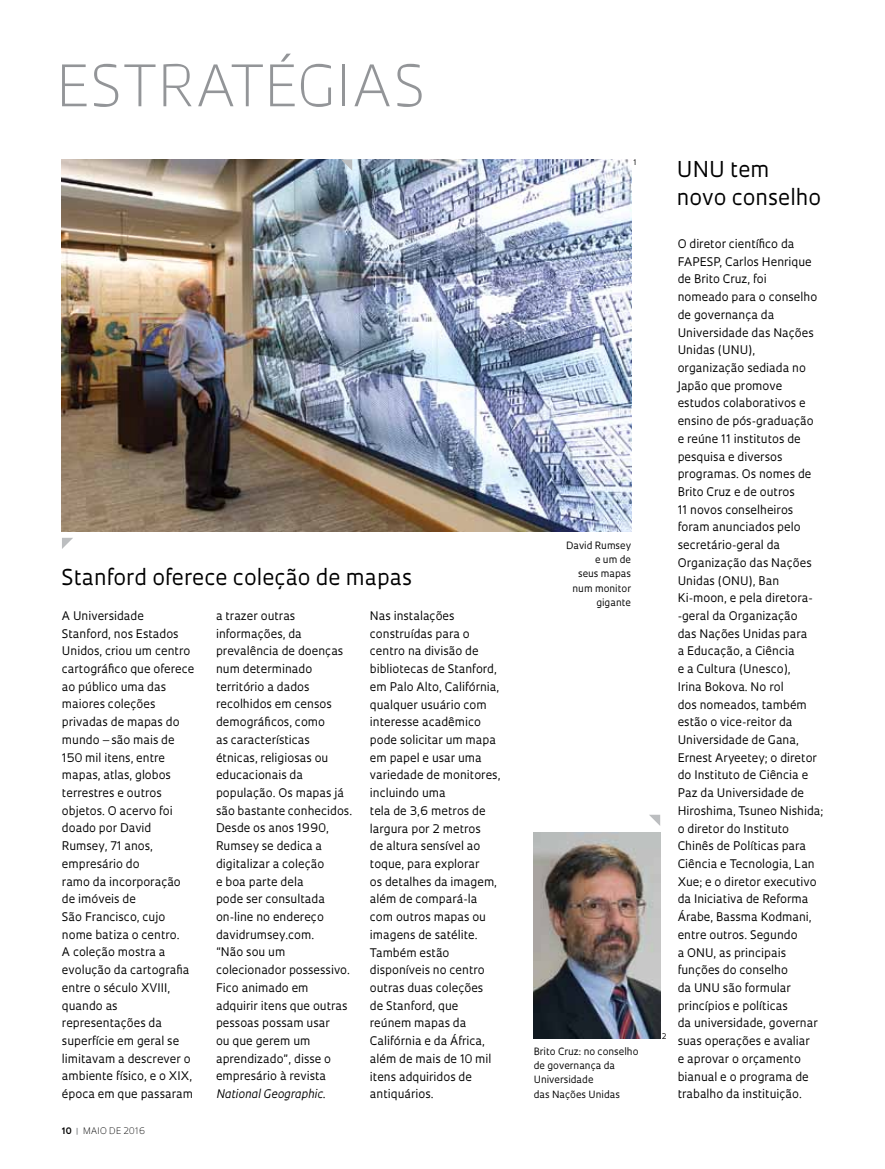
<style>
.page{position:relative;width:885px;height:1169px;background:#fff}
.page>*{position:absolute;margin:0;border:0;box-sizing:border-box;transform-origin:0 0}
.t1{font:300 55.5px "Oculum";letter-spacing:.01em;color:#939598}
.t2{font:21.3px/28px "Oculum";color:#000}
.t3{font:11.55px/17.7px "Oculum";color:#000}
.t4{font:9.75px/14.1px "Oculum";color:#000;text-align:right}
.t5{font:300 8.7px "Oculum";letter-spacing:.02em;color:#000}
.t6{font:7.5px "Oculum";color:#000}
.s1{font-style:italic}
.s2{font-weight:700}
.s3{font-weight:700;color:#939598}
</style>
<div class="page">
<img style="left:62px;top:159px;width:570px;height:372px">
<svg style="left:341px;top:159px;width:11px;height:12px"></svg>
<svg style="left:649px;top:814px;width:11px;height:12px"></svg>
<svg style="left:62px;top:538px;width:11px;height:11px"></svg>
<img style="left:534px;top:832px;width:126px;height:206px">
<h1 class="t1" style="left:57px;top:48px;width:370px">ESTRATÉGIAS</h1>
<h2 class="t2" style="left:62px;top:562px;width:352px">Stanford oferece coleção de mapas</h2>
<p class="t3" style="left:216px;top:606px;width:138px">a trazer outras informações, da prevalência de doenças num determinado território a dados recolhidos em censos demográficos, como<br>as características étnicas, religiosas ou educacionais da população. Os mapas já são bastante conhecidos.<br>Desde os anos 1990,<br>Rumsey se dedica a digitalizar a coleção<br>e boa parte dela<br>pode ser consultada on-line no endereço davidrumsey.com.<br>“Não sou um colecionador possessivo.<br>Fico animado em adquirir itens que outras pessoas possam usar<br>ou que gerem um aprendizado”, disse o empresário à revista<br><span class="s1">National Geographic</span>.</p>
<p class="t3" style="left:62px;top:606px;width:134px">A Universidade<br>Stanford, nos Estados<br>Unidos, criou um centro cartográfico que oferece ao público uma das maiores coleções privadas de mapas do mundo – são mais de<br>150 mil itens, entre mapas, atlas, globos terrestres e outros objetos. O acervo foi doado por David<br>Rumsey, 71 anos, empresário do<br>ramo da incorporação de imóveis de<br>São Francisco, cujo nome batiza o centro.<br>A coleção mostra a evolução da cartografia entre o século XVIII, quando as representações da superfície em geral se limitavam a descrever o ambiente físico, e o XIX, época em que passaram</p>
<p class="t3" style="left:370px;top:606px;width:132px">Nas instalações construídas para o centro na divisão de bibliotecas de Stanford, em Palo Alto, Califórnia, qualquer usuário com interesse acadêmico pode solicitar um mapa em papel e usar uma variedade de monitores, incluindo uma<br>tela de 3,6 metros de largura por 2 metros<br>de altura sensível ao toque, para explorar<br>os detalhes da imagem, além de compará-la com outros mapas ou imagens de satélite.<br>Também estão disponíveis no centro outras duas coleções<br>de Stanford, que reúnem mapas da<br>Califórnia e da África, além de mais de 10 mil itens adquiridos de antiquários.</p>
<p class="t5" style="left:62px;top:1124px;width:85px"><span class="s2">10</span> <span class="s3">|</span> MAIO DE 2016</p>
<p class="t6" style="left:634px;top:158px;width:5px">1</p>
<p class="t4" style="left:566px;top:538px;width:67px">David Rumsey e um de<br>seus mapas num monitor gigante</p>
<p class="t4" style="left:534px;top:1044px;width:106px;text-align:left">Brito Cruz: no conselho de governança da<br>Universidade<br>das Nações Unidas</p>
<h2 class="t2" style="left:677px;top:154px;width:146px">UNU tem novo conselho</h2>
<p class="t6" style="left:662px;top:1030px;width:6px">2</p>
<p class="t3" style="left:678px;top:234px;width:147px">O diretor científico da<br>FAPESP, Carlos Henrique de Brito Cruz, foi<br>nomeado para o conselho de governança da<br>Universidade das Nações<br>Unidas (UNU), organização sediada no<br>Japão que promove estudos colaborativos e ensino de pós-graduação<br>e reúne 11 institutos de pesquisa e diversos programas. Os nomes de<br>Brito Cruz e de outros<br>11 novos conselheiros foram anunciados pelo secretário-geral da<br>Organização das Nações<br>Unidas (ONU), Ban<br>Ki-moon, e pela diretora--geral da Organização<br>das Nações Unidas para<br>a Educação, a Ciência<br>e a Cultura (Unesco),<br>Irina Bokova. No rol<br>dos nomeados, também estão o vice-reitor da<br>Universidade de Gana,<br>Ernest Aryeetey; o diretor do Instituto de Ciência e<br>Paz da Universidade de<br>Hiroshima, Tsuneo Nishida; o diretor do Instituto<br>Chinês de Políticas para<br>Ciência e Tecnologia, Lan<br>Xue; e o diretor executivo da Iniciativa de Reforma<br>Árabe, Bassma Kodmani, entre outros. Segundo<br>a ONU, as principais funções do conselho<br>da UNU são formular princípios e políticas<br>da universidade, governar suas operações e avaliar<br>e aprovar o orçamento bianual e o programa de trabalho da instituição.</p>
</div>
